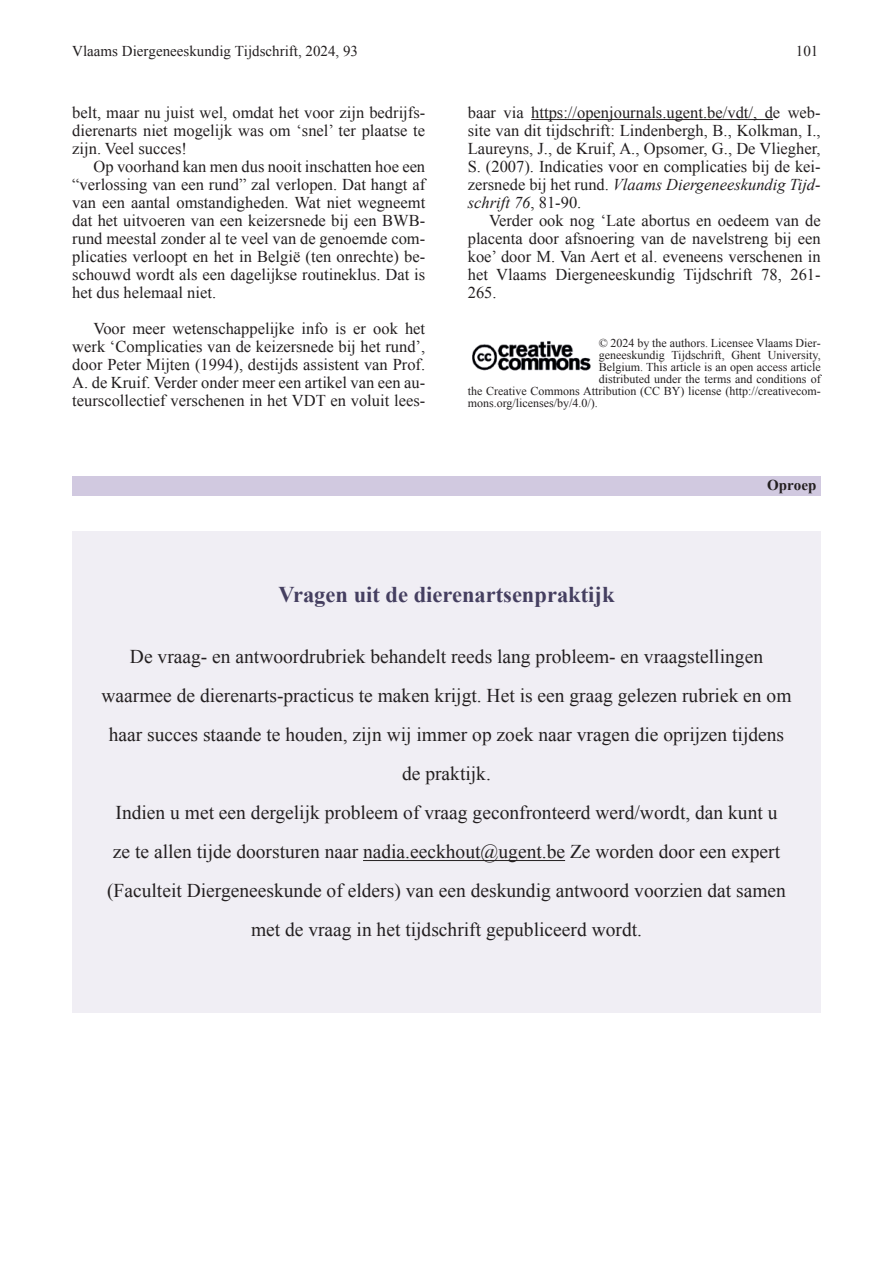
<style>
.page{position:relative;width:893px;height:1263px;background:#fff}
.page>*{position:absolute;margin:0;border:0;box-sizing:border-box;transform-origin:0 0}
.t1{font:700 22.5px "Times New Roman";color:#453f60}
.t2{font:19.5px/39px "Times New Roman";color:#231f20;text-align:center}
.t3{font:16.5px/18px "Times New Roman";color:#231f20;text-align:justify}
.t4{font:15px "Times New Roman";color:#231f20}
.Normaal{font:700 15px "Times New Roman";color:#231f20}
.t5{font:12px "Times New Roman";color:#231f20}
.s1{font-style:italic}
</style>
<div class="page">
<img style="left:472px;top:341px;width:119px;height:30px">
<hr style="left:531px;top:119px;width:242px;height:1px;background:#231f20">
<div style="left:72px;top:531px;width:749px;height:482px;background:#f0eef4"></div>
<div style="left:72px;top:476px;width:749px;height:19px;background:#d1c9e0"></div>
<hr style="left:363px;top:860px;width:202px;height:1px;background:#231f20">
<p class="t4" style="left:72px;top:41px;width:287px">Vlaams Diergeneeskundig Tijdschrift, 2024, 93</p>
<p class="t4" style="left:796px;top:41px;width:24px">101</p>
<p class="t3" style="left:72px;top:103px;width:354px">belt, maar nu juist wel, omdat het voor zijn bedrijfs&shy;dierenarts niet mogelijk was om ‘snel’ ter plaatse te zijn. Veel succes!</p>
<p class="t3" style="left:72px;top:157px;width:354px;text-indent:21px">Op voorhand kan men dus nooit inschatten hoe een “verlossing van een rund” zal verlopen. Dat hangt af van een aantal omstandigheden. Wat niet wegneemt dat het uitvoeren van een keizersnede bij een BWB&shy;rund meestal zonder al te veel van de genoemde com&shy;plicaties verloopt en het in België (ten onrechte) be&shy;schouwd wordt als een dagelijkse routineklus. Dat is het dus helemaal niet.</p>
<p class="t3" style="left:72px;top:319px;width:354px;text-indent:21px">Voor meer wetenschappelijke info is er ook het werk ‘Complicaties van de keizersnede bij het rund’, door Peter Mijten (1994), destijds assistent van Prof.<br>A. de Kruif. Verder onder meer een artikel van een au&shy;teurscollectief verschenen in het VDT en voluit lees-</p>
<p class="t3" style="left:468px;top:103px;width:354px">baar via https://openjournals.ugent.be/vdt/, de web&shy;site van dit tijdschrift: Lindenbergh, B., Kolkman, I., Laureyns, J., de Kruif, A., Opsomer, G., De Vliegher, S. (2007). Indicaties voor en complicaties bij de kei&shy;zersnede bij het rund. <span class="s1">Vlaams Diergeneeskundig Tijd&shy;schrift 76</span>, 81-90.</p>
<p class="t3" style="left:468px;top:211px;width:354px;text-indent:21px">Verder ook nog ‘Late abortus en oedeem van de placenta door afsnoering van de navelstreng bij een koe’ door M. Van Aert et al. eveneens verschenen in het Vlaams Diergeneeskundig Tijdschrift 78, 261- 265.</p>
<p class="t5" style="left:599px;top:335px;width:223px">© 2024 by the authors. Licensee Vlaams Dier-</p>
<p class="t5" style="left:599px;top:347px;width:223px">geneeskundig Tijdschrift, Ghent University,</p>
<p class="t5" style="left:599px;top:359px;width:223px">Belgium. This article is an open access article</p>
<p class="t5" style="left:599px;top:371px;width:223px">distributed under the terms and conditions of</p>
<p class="t5" style="left:468px;top:383px;width:354px">the Creative Commons Attribution (CC BY) license (http://creativecom-</p>
<p class="t5" style="left:468px;top:395px;width:132px">mons.org/licenses/by/4.0/).</p>
<p class="Normaal" style="left:767px;top:474px;width:51px">Oproep</p>
<p class="t1" style="left:278px;top:579px;width:338px">Vragen uit de dierenartsenpraktijk</p>
<p class="t2" style="left:102px;top:637px;width:691px">De vraag- en antwoordrubriek behandelt reeds lang probleem- en vraagstellingen waarmee de dierenarts-practicus te maken krijgt. Het is een graag gelezen rubriek en om haar succes staande te houden, zijn wij immer op zoek naar vragen die oprijzen tijdens de praktijk.</p>
<p class="t2" style="left:107px;top:793px;width:680px">Indien u met een dergelijk probleem of vraag geconfronteerd werd/wordt, dan kunt u ze te allen tijde doorsturen naar nadia.eeckhout@ugent.be Ze worden door een expert (Faculteit Diergeneeskunde of elders) van een deskundig antwoord voorzien dat samen met de vraag in het tijdschrift gepubliceerd wordt.</p>
</div>
